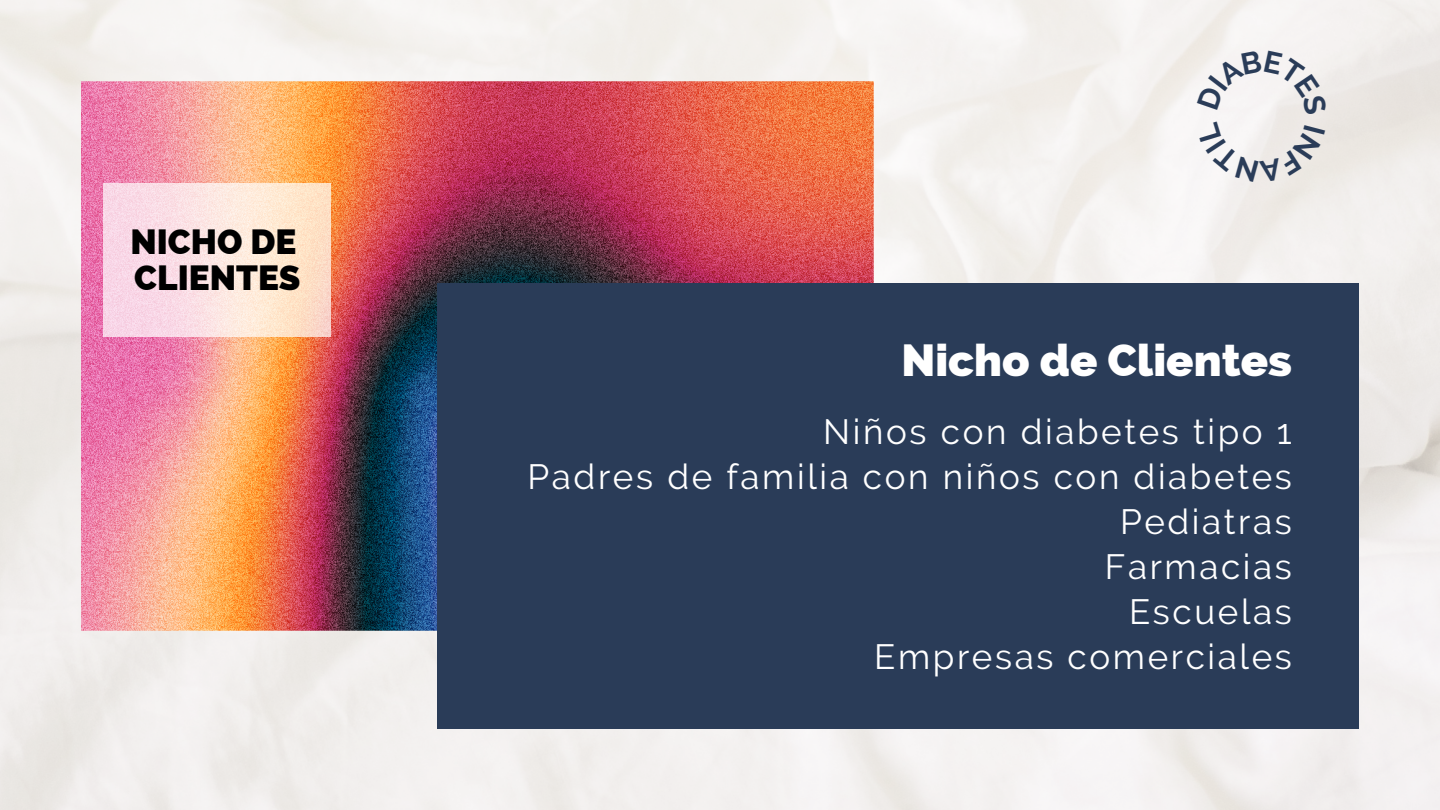
<style>
.page{position:relative;width:1440px;height:810px;background:#fff}
.page>*{position:absolute;margin:0;border:0;box-sizing:border-box;transform-origin:0 0}
.t1{font:800 45px "Raleway";color:#fff}
.t2{font:35px "Raleway";letter-spacing:.075em;color:#fff}
.t3{font:800 35px "Raleway";color:#000}
</style>
<div class="page">
<img style="left:0;top:0;width:1440px;height:810px">
<img style="left:81px;top:81px;width:793px;height:550px">
<div style="left:438px;top:284px;width:921px;height:445px;background:#2a3c58"></div>
<svg style="left:104px;top:183px;width:227px;height:153px;background:#fbe1dc"></svg>
<svg style="left:1197px;top:50px;width:130px;height:65px"></svg>
<svg style="left:1196px;top:121px;width:129px;height:62px"></svg>
<p class="t3" style="left:131px;top:221px;width:167px">NICHO DE</p>
<p class="t3" style="left:134px;top:257px;width:168px">CLIENTES</p>
<p class="t1" style="left:901px;top:334px;width:392px">Nicho de Clientes</p>
<p class="t2" style="left:823px;top:411px;width:470px">Niños con diabetes tipo 1</p>
<p class="t2" style="left:528px;top:456px;width:766px">Padres de familia con niños con diabetes</p>
<p class="t2" style="left:1120px;top:501px;width:173px">Pediatras</p>
<p class="t2" style="left:1105px;top:546px;width:189px">Farmacias</p>
<p class="t2" style="left:1129px;top:591px;width:164px">Escuelas</p>
<p class="t2" style="left:874px;top:636px;width:419px">Empresas comerciales</p>
</div>
